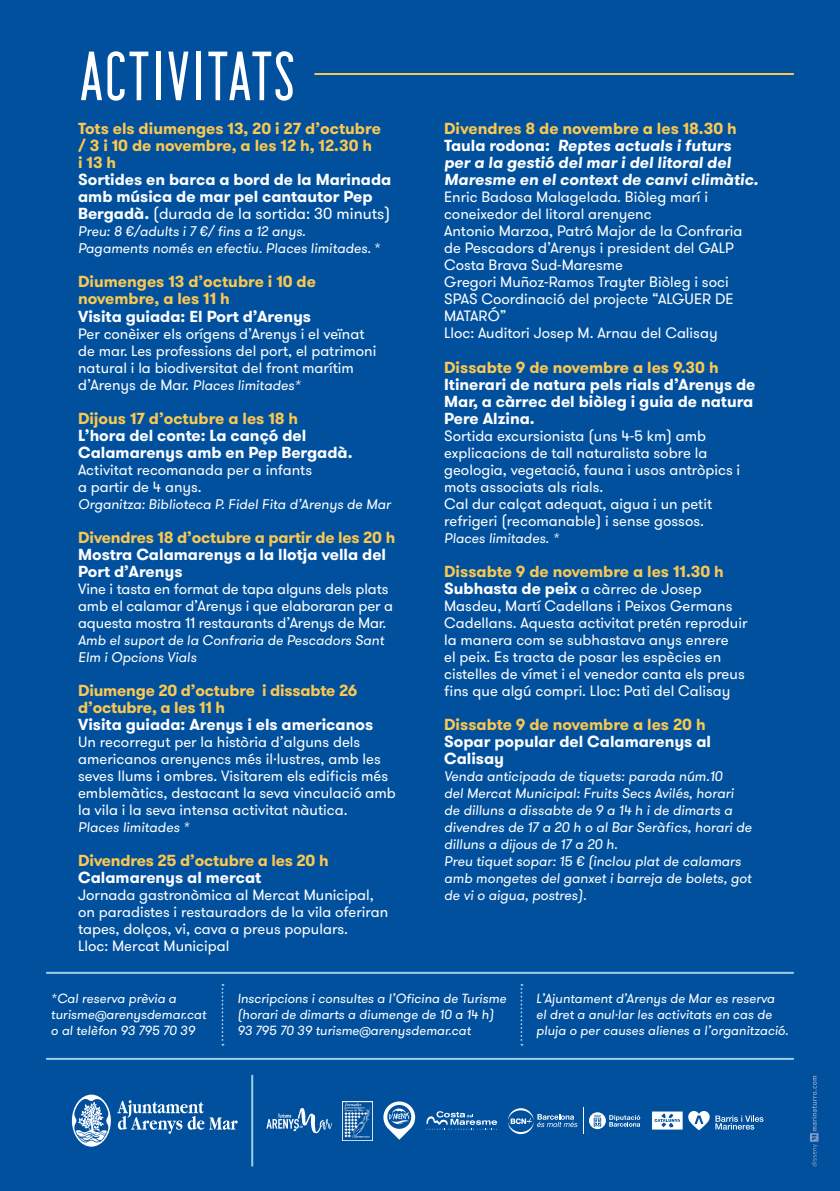
<style>
.page{position:relative;width:840px;height:1191px;background:#fff}
.page>*{position:absolute;margin:0;border:0;box-sizing:border-box;transform-origin:0 0}
.t1{font:69.4px "Knoxville";letter-spacing:-.02em;color:#fff}
.t2{font:700 16px/17px "GT Walsheim";color:#fff}
.t3{font:700 16px/17px "GT Walsheim";color:#fac851}
.t4{font:italic 700 16px/17px "GT Walsheim";color:#fff}
.t5{font:15px/17px "GT Walsheim";color:#fff}
.t6{font:italic 14px/17px "GT Walsheim";color:#fff}
.t7{font:italic 13.2px/16px "GT Walsheim";color:#fff}
.s1{font-weight:400}
.s2{font-style:normal}
.s3{font-style:normal;font-size:15px}
.s4{font-style:normal;color:#fac851}
.s5{color:#fff}
.s6{font-weight:400;font-size:15px;color:#fff}
</style>
<div class="page">
<div style="left:0;top:0;width:839px;height:1191px;background:#00509e"></div>
<hr style="left:251px;top:1074px;width:2px;height:92px;background:#9fcde6">
<svg style="left:809px;top:1075px;width:9px;height:91px"></svg>
<svg style="left:72px;top:1094px;width:39px;height:52px"></svg>
<svg style="left:117px;top:1100px;width:120px;height:33px"></svg>
<hr style="left:314px;top:73px;width:479px;height:2px;background:#fac851">
<img style="left:342px;top:1101px;width:30px;height:39px">
<svg style="left:266px;top:1108px;width:65px;height:25px"></svg>
<svg style="left:383px;top:1101px;width:32px;height:38px"></svg>
<svg style="left:426px;top:1111px;width:71px;height:19px"></svg>
<svg style="left:508px;top:1107px;width:132px;height:27px"></svg>
<svg style="left:715px;top:1115px;width:48px;height:14px"></svg>
<svg style="left:652px;top:1111px;width:57px;height:19px"></svg>
<hr style="left:46px;top:1057px;width:747px;height:2px;background:#9fcde6">
<hr style="left:46px;top:971px;width:747px;height:2px;background:#9fcde6">
<svg style="left:221px;top:984px;width:2px;height:61px"></svg>
<svg style="left:520px;top:984px;width:2px;height:61px"></svg>
<h1 class="t1" style="left:77px;top:45px;width:220px">ACTIVITATS</h1>
<p class="t3" style="left:78px;top:120px;width:304px">Tots els diumenges 13, 20 i 27 d’octubre / 3 i 10 de novembre, a les 12 h, 12.30 h<br>i 13 h</p>
<p class="t2" style="left:78px;top:171px;width:314px">Sortides en barca a bord de la Marinada amb música de mar pel cantautor Pep<br>Bergadà. <span class="s1">(durada de la sortida: 30 minuts)</span></p>
<p class="t6" style="left:78px;top:223px;width:304px">Preu: 8 €/adults i 7 €/ fins a 12 anys.<br>Pagaments només en efectiu. Places limitades. <span class="s2">*</span></p>
<p class="t3" style="left:78px;top:273px;width:239px">Diumenges 13 d’octubre i 10 de novembre, a les 11 h</p>
<p class="t2" style="left:78px;top:307px;width:234px">Visita guiada: El Port d’Arenys</p>
<p class="t5" style="left:78px;top:325px;width:300px">Per conèixer els orígens d’Arenys i el veïnat de mar. Les professions del port, el patrimoni natural i la biodiversitat del front marítim</p>
<p class="t6" style="left:78px;top:376px;width:224px"><span class="s3">d’Arenys de Mar.</span> Places limitades*</p>
<p class="t3" style="left:78px;top:409px;width:221px">Dijous 17 d’octubre a les 18 h</p>
<p class="t2" style="left:78px;top:426px;width:276px">L’hora del conte: La cançó del<br>Calamarenys amb en Pep Bergadà.</p>
<p class="t5" style="left:78px;top:461px;width:235px">Activitat recomanada per a infants a partir de 4 anys.</p>
<p class="t6" style="left:78px;top:495px;width:314px">Organitza: Biblioteca P. Fidel Fita d’Arenys de Mar</p>
<p class="t3" style="left:78px;top:528px;width:318px">Divendres 18 d’octubre a partir de les 20 h</p>
<p class="t2" style="left:78px;top:545px;width:309px">Mostra Calamarenys a la llotja vella del<br>Port d’Arenys</p>
<p class="t5" style="left:78px;top:580px;width:316px">Vine i tasta en format de tapa alguns dels plats amb el calamar d’Arenys i que elaboraran per a aquesta mostra 11 restaurants d’Arenys de Mar.</p>
<p class="t6" style="left:78px;top:631px;width:307px">Amb el suport de la Confraria de Pescadors Sant<br>Elm i Opcions Vials</p>
<p class="t3" style="left:78px;top:681px;width:281px">Diumenge 20 d’octubre i dissabte 26 d’octubre, a les 11 h</p>
<p class="t2" style="left:78px;top:715px;width:296px">Visita guiada: Arenys i els americanos</p>
<p class="t5" style="left:78px;top:733px;width:319px">Un recorregut per la història d’alguns dels americanos arenyencs més il·lustres, amb les seves llums i ombres. Visitarem els edificis més emblemàtics, destacant la seva vinculació amb la vila i la seva intensa activitat nàutica.</p>
<p class="t6" style="left:78px;top:818px;width:113px">Places limitades *</p>
<p class="t3" style="left:78px;top:851px;width:252px">Divendres 25 d’octubre a les 20 h</p>
<p class="t2" style="left:78px;top:868px;width:185px">Calamarenys al mercat</p>
<p class="t5" style="left:78px;top:886px;width:311px">Jornada gastronòmica al Mercat Municipal, on paradistes i restauradors de la vila oferiran tapes, dolços, vi, cava a preus populars.<br>Lloc: Mercat Municipal</p>
<p class="t4" style="left:444px;top:120px;width:315px"><span class="s4">Divendres 8 de novembre a les 18.30 h </span><span class="s2">Taula rodona:</span> Reptes actuals i futurs per a la gestió del mar i del litoral del Maresme en el context de canvi climàtic.</p>
<p class="t5" style="left:444px;top:189px;width:300px">Enric Badosa Malagelada. Biòleg marí i coneixedor del litoral arenyenc<br>Antonio Marzoa, Patró Major de la Confraria de Pescadors d’Arenys i president del GALP Costa Brava Sud-Maresme<br>Gregori Muñoz-Ramos Trayter Biòleg i soci SPAS Coordinació del projecte “ALGUER DE MATARÓ”<br>Lloc: Auditori Josep M. Arnau del Calisay</p>
<p class="t3" style="left:444px;top:358px;width:276px">Dissabte 9 de novembre a les 9.30 h</p>
<p class="t2" style="left:444px;top:375px;width:313px">Itinerari de natura pels rials d’Arenys de<br>Mar, a càrrec del biòleg i guia de natura<br>Pere Alzina.</p>
<p class="t5" style="left:444px;top:427px;width:297px">Sortida excursionista (uns 4-5 km) amb explicacions de tall naturalista sobre la geologia, vegetació, fauna i usos antròpics i mots associats als rials.<br>Cal dur calçat adequat, aigua i un petit refrigeri (recomanable) i sense gossos.</p>
<p class="t6" style="left:444px;top:529px;width:116px">Places limitades. *</p>
<p class="t3" style="left:444px;top:562px;width:281px">Dissabte 9 de novembre a les 11.30 h<br><span class="s5">Subhasta de peix</span> <span class="s6">a càrrec de Josep</span></p>
<p class="t5" style="left:444px;top:597px;width:305px">Masdeu, Martí Cadellans i Peixos Germans Cadellans. Aquesta activitat pretén reproduir la manera com se subhastava anys enrere<br>el peix. Es tracta de posar les espècies en cistelles de vímet i el venedor canta els preus fins que algú compri. Lloc: Pati del Calisay</p>
<p class="t3" style="left:444px;top:715px;width:263px">Dissabte 9 de novembre a les 20 h</p>
<p class="t2" style="left:444px;top:732px;width:268px">Sopar popular del Calamarenys al<br>Calisay</p>
<p class="t6" style="left:444px;top:767px;width:309px">Venda anticipada de tiquets: parada núm.10<br>del Mercat Municipal: Fruits Secs Avilés, horari de dilluns a dissabte de 9 a 14 h i de dimarts a divendres de 17 a 20 h o al Bar Seràfics, horari de dilluns a dijous de 17 a 20 h.<br>Preu tiquet sopar: 15 € (inclou plat de calamars amb mongetes del ganxet i barreja de bolets, got de vi o aigua, postres).</p>
<p class="t7" style="left:51px;top:990px;width:157px">*Cal reserva prèvia a turisme@arenysdemar.cat o al telèfon 93 795 70 39</p>
<p class="t7" style="left:237px;top:990px;width:270px">Inscripcions i consultes a l’Oficina de Turisme (horari de dimarts a diumenge de 10 a 14 h)<br>93 795 70 39 turisme@arenysdemar.cat</p>
<p class="t7" style="left:536px;top:990px;width:253px">L’Ajuntament d’Arenys de Mar es reserva<br>el dret a anul·lar les activitats en cas de pluja o per causes alienes a l’organització.</p>
</div>
